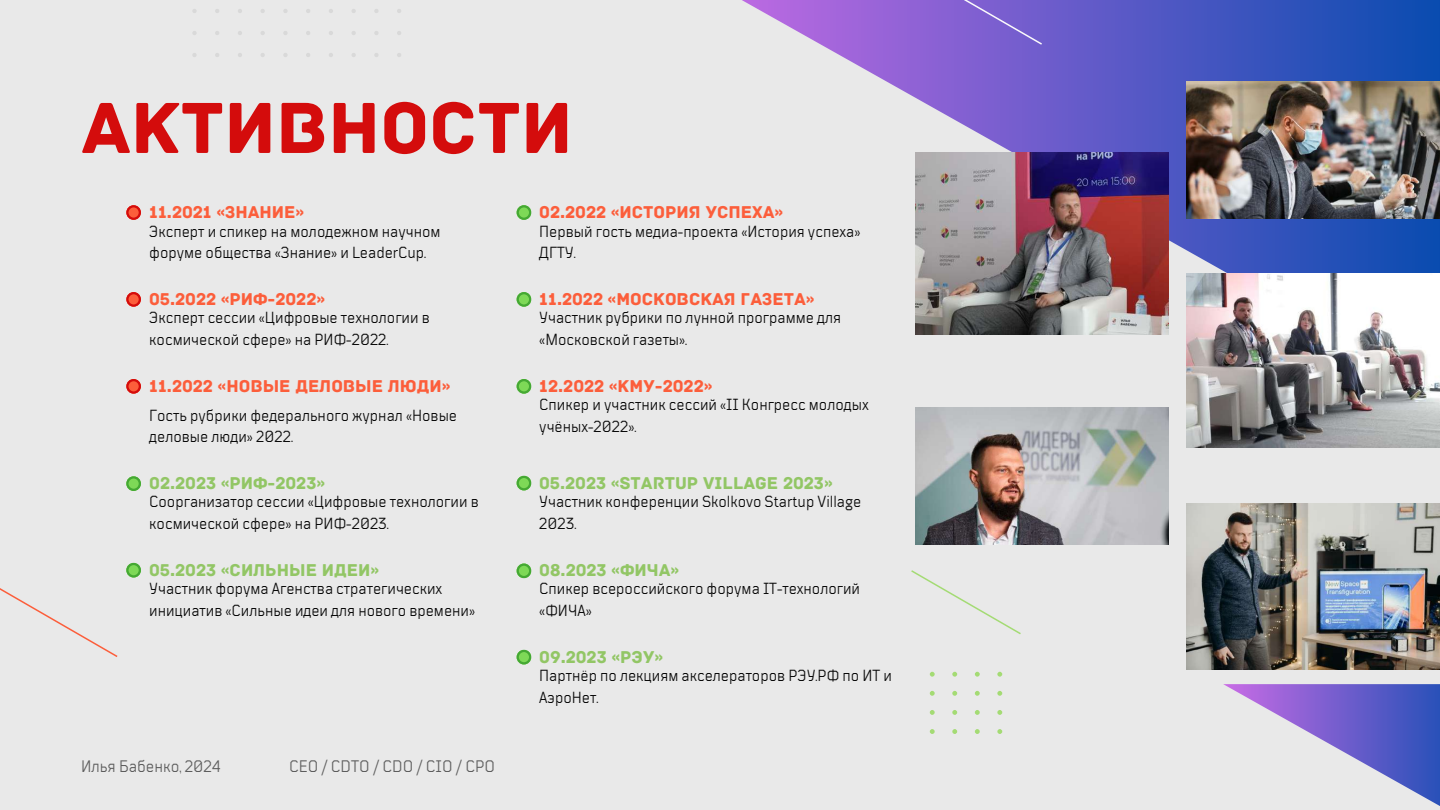
<style>
.page{position:relative;width:1440px;height:810px;background:#e9e9e9}
.page>*{position:absolute;margin:0;border:0;box-sizing:border-box;transform-origin:0 0}
.t1{font:76px "Archive";color:#d40c0c}
.t2{font:18px "Archive";color:#fc5e3b}
.t3{font:18px "Archive";color:#92c665}
.t4{font:16.6px "TT Mussels";color:#5d5d5d}
.t5{font:16px/21.8px "TT Mussels";color:#090909}
</style>
<div class="page">
<svg style="left:1223px;top:684px;width:217px;height:122px"></svg>
<svg style="left:742px;top:0;width:698px;height:413px"></svg>
<svg style="left:0;top:588px;width:118px;height:69px"></svg>
<svg style="left:928px;top:0;width:116px;height:46px;background:#8062d1"></svg>
<svg style="left:911px;top:570px;width:110px;height:64px"></svg>
<svg style="left:930px;top:672px;width:72px;height:62px"></svg>
<svg style="left:193px;top:9px;width:208px;height:48px"></svg>
<img style="left:915px;top:152px;width:254px;height:182px">
<img style="left:915px;top:407px;width:254px;height:138px">
<img style="left:1187px;top:274px;width:253px;height:174px">
<img style="left:1187px;top:503px;width:253px;height:167px">
<img style="left:1187px;top:81px;width:253px;height:137px">
<svg style="left:517px;top:650px;width:14px;height:14px"></svg>
<svg style="left:517px;top:564px;width:14px;height:14px"></svg>
<svg style="left:517px;top:476px;width:14px;height:14px"></svg>
<svg style="left:126px;top:476px;width:15px;height:15px"></svg>
<svg style="left:126px;top:563px;width:15px;height:15px"></svg>
<svg style="left:126px;top:379px;width:15px;height:15px"></svg>
<svg style="left:126px;top:292px;width:15px;height:15px"></svg>
<svg style="left:126px;top:205px;width:15px;height:15px"></svg>
<svg style="left:517px;top:379px;width:14px;height:15px"></svg>
<svg style="left:517px;top:292px;width:14px;height:15px"></svg>
<svg style="left:517px;top:205px;width:14px;height:15px"></svg>
<h1 class="t1" style="left:81px;top:83px;width:493px">АКТИВНОСТИ</h1>
<p class="t2" style="left:149px;top:202px;width:156px">11.2021 «ЗНАНИЕ»</p>
<p class="t5" style="left:149px;top:221px;width:293px">Эксперт и спикер на молодежном научном форуме общества «Знание» и LeaderCup.</p>
<p class="t5" style="left:539px;top:221px;width:323px">Первый гость медиа-проекта «История успеха»<br>ДГТУ.</p>
<p class="t2" style="left:539px;top:202px;width:245px">02.2022 «ИСТОРИЯ УСПЕХА»</p>
<p class="t2" style="left:149px;top:288px;width:177px">05.2022 «РИФ-2022»</p>
<p class="t2" style="left:539px;top:288px;width:277px">11.2022 «МОСКОВСКАЯ ГАЗЕТА»</p>
<p class="t5" style="left:149px;top:308px;width:282px">Эксперт сессии «Цифровые технологии в космической сфере» на РИФ-2022.</p>
<p class="t5" style="left:539px;top:308px;width:303px">Участник рубрики по лунной программе для «Московской газеты».</p>
<p class="t2" style="left:149px;top:375px;width:303px">11.2022 «НОВЫЕ ДЕЛОВЫЕ ЛЮДИ»</p>
<p class="t2" style="left:539px;top:375px;width:174px">12.2022 «КМУ-2022»</p>
<p class="t5" style="left:149px;top:405px;width:309px">Гость рубрики федерального журнал «Новые деловые люди» 2022.</p>
<p class="t5" style="left:539px;top:395px;width:331px">Спикер и участник сессий «II Конгресс молодых учёных-2022».</p>
<p class="t3" style="left:149px;top:473px;width:177px">02.2023 «РИФ-2023»</p>
<p class="t5" style="left:149px;top:492px;width:331px">Соорганизатор сессии «Цифровые технологии в космической сфере» на РИФ-2023.</p>
<p class="t5" style="left:539px;top:492px;width:324px">Участник конференции Skolkovo Startup Village<br>2023.</p>
<p class="t3" style="left:539px;top:473px;width:295px">05.2023 «STARTUP VILLAGE 2023»</p>
<p class="t3" style="left:149px;top:559px;width:231px">05.2023 «СИЛЬНЫЕ ИДЕИ»</p>
<p class="t5" style="left:149px;top:578px;width:327px">Участник форума Агенства стратегических инициатив «Сильные идеи для нового времени»</p>
<p class="t5" style="left:539px;top:578px;width:322px">Спикер всероссийского форума IT-технологий «ФИЧА»</p>
<p class="t3" style="left:539px;top:559px;width:141px">08.2023 «ФИЧА»</p>
<p class="t4" style="left:81px;top:757px;width:141px">Илья Бабенко, 2024</p>
<p class="t4" style="left:289px;top:757px;width:208px">CEO / CDTO / CDO / CIO / CPO</p>
<p class="t3" style="left:539px;top:646px;width:125px">09.2023 «РЭУ»</p>
<p class="t5" style="left:539px;top:665px;width:354px">Партнёр по лекциям акселераторов РЭУ.РФ по ИТ и<br>АэроНет.</p>
</div>
